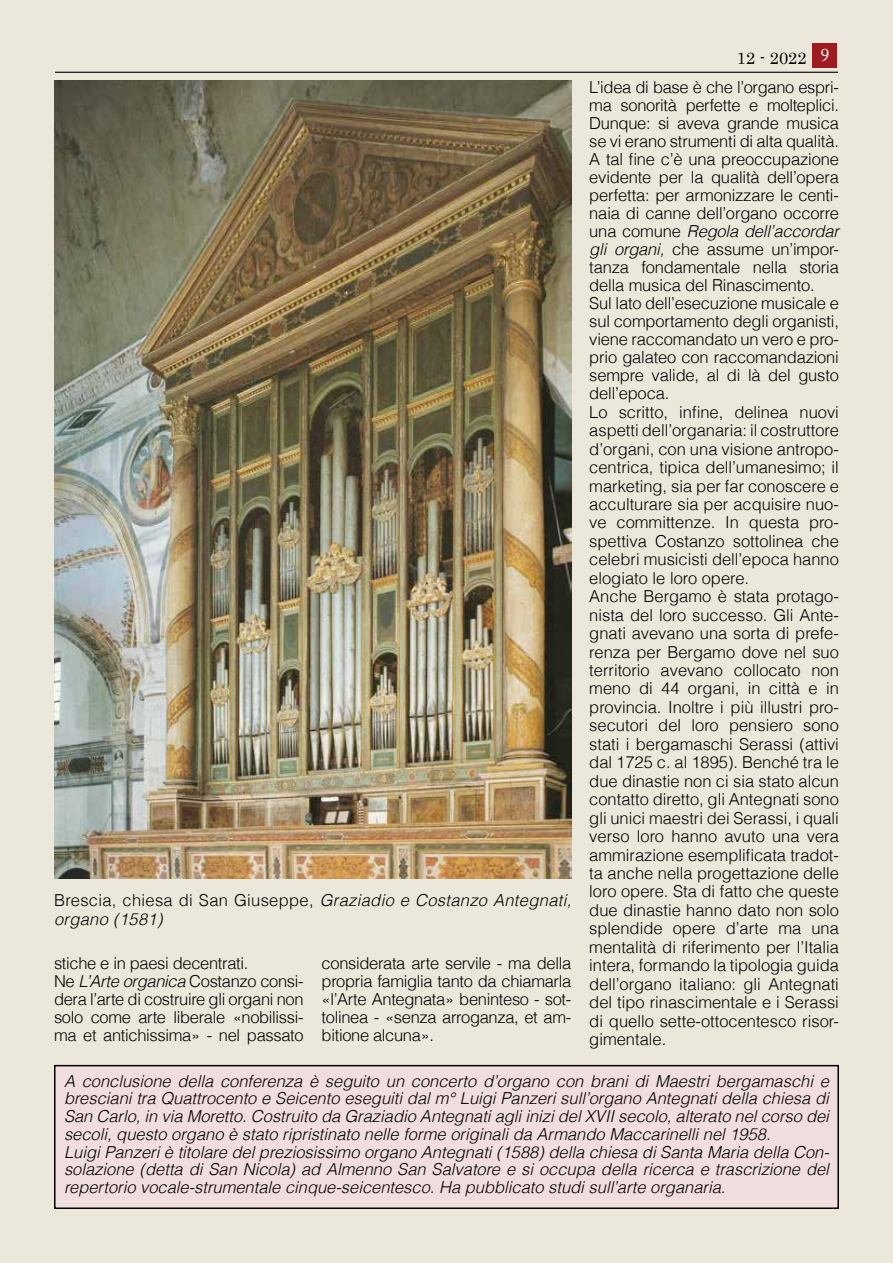
<style>
.page{position:relative;width:893px;height:1263px;background:#ebe7db}
.page>*{position:absolute;margin:0;border:0;box-sizing:border-box;transform-origin:0 0}
.t1{font:18px "Minion Pro";color:#000}
.t2{font:18px "Century";color:#fff}
.t3{font:300 16.5px/18.3px "Helvetica";color:#000;text-align:justify}
.t4{font:italic 300 16.5px/17.7px "Helvetica";color:#000}
.t5{font:300 16.5px/18px "Helvetica";letter-spacing:-.02em;color:#000}
.t6{font:italic 300 16.5px/19.5px "Helvetica";letter-spacing:.02em;color:#000}
.t7{font:16.5px "Century";color:#000}
.s1{font-style:normal}
.s2{font-style:italic}
</style>
<div class="page">
<img style="left:54px;top:81px;width:517px;height:797px">
<hr style="left:55px;top:72px;width:783px;height:1px;background:#000">
<div style="left:813px;top:43px;width:24px;height:24px;background:#9e1c1f"></div>
<div style="left:55px;top:1066px;width:783px;height:142px;background:#f0dddd"></div>
<div style="left:54px;top:1065px;width:785px;height:144px;border:2px solid #000"></div>
<p class="t6" style="left:54px;top:890px;width:519px"><span class="s1">Brescia, chiesa di San Giuseppe,</span> Graziadio e Costanzo Antegnati, organo (1581)</p>
<p class="t5" style="left:54px;top:954px;width:251px">stiche e in paesi decentrati.<br>Ne <span class="s2">L’Arte organica</span> Costanzo consi&shy;dera l’arte di costruire gli organi non solo come arte liberale «nobilissi&shy;ma et antichissima» - nel passato</p>
<p class="t3" style="left:322px;top:954px;width:251px">considerata arte servile - ma della propria famiglia tanto da chiamarla «l’Arte Antegnata» beninteso - sot&shy;tolinea - «senza arroganza, et am&shy;bitione alcuna».</p>
<p class="t7" style="left:737px;top:44px;width:94px">12 - 2022 <sup>9</sup></p>
<p class="t1" style="left:729px;top:54px;width:68px">12 - 2022</p>
<p class="t2" style="left:820px;top:46px;width:12px">9</p>
<p class="t3" style="left:589px;top:78px;width:251px;text-align:left">L’idea di base è che l’organo espri&shy;ma sonorità perfette e molteplici.<br>Dunque: si aveva grande musica se vi erano strumenti di alta qualità.<br>A tal fine c’è una preoccupazione evidente per la qualità dell’opera perfetta: per armonizzare le centi&shy;naia di canne dell’organo occorre una comune <span class="s2">Regola dell’accordar gli organi,</span> che assume un’impor&shy;tanza fondamentale nella storia della musica del Rinascimento.<br>Sul lato dell’esecuzione musicale e sul comportamento degli organisti, viene raccomandato un vero e pro&shy;prio galateo con raccomandazioni sempre valide, al di là del gusto dell’epoca.<br>Lo scritto, infine, delinea nuovi aspetti dell’organaria: il costruttore d’organi, con una visione antropo&shy;centrica, tipica dell’umanesimo; il marketing, sia per far conoscere e acculturare sia per acquisire nuo&shy;ve committenze. In questa pro&shy;spettiva Costanzo sottolinea che celebri musicisti dell’epoca hanno elogiato le loro opere.<br>Anche Bergamo è stata protago&shy;nista del loro successo. Gli Ante&shy;gnati avevano una sorta di prefe&shy;renza per Bergamo dove nel suo territorio avevano collocato non meno di 44 organi, in città e in provincia. Inoltre i più illustri pro&shy;secutori del loro pensiero sono stati i bergamaschi Serassi (attivi dal 1725 c. al 1895). Benché tra le due dinastie non ci sia stato alcun contatto diretto, gli Antegnati sono gli unici maestri dei Serassi, i quali verso loro hanno avuto una vera ammirazione esemplificata tradot&shy;ta anche nella progettazione delle loro opere. Sta di fatto che queste due dinastie hanno dato non solo splendide opere d’arte ma una mentalità di riferimento per l’Italia intera, formando la tipologia guida dell’organo italiano: gli Antegnati del tipo rinascimentale e i Serassi di quello sette-ottocentesco risor&shy;gimentale.</p>
<p class="t4" style="left:64px;top:1072px;width:767px">A conclusione della conferenza è seguito un concerto d’organo con brani di Maestri bergamaschi e bresciani tra Quattrocento e Seicento eseguiti dal m° Luigi Panzeri sull’organo Antegnati della chiesa di San Carlo, in via Moretto. Costruito da Graziadio Antegnati agli inizi del XVII secolo, alterato nel corso dei secoli, questo organo è stato ripristinato nelle forme originali da Armando Maccarinelli nel 1958.<br>Luigi Panzeri è titolare del preziosissimo organo Antegnati (1588) della chiesa di Santa Maria della Con&shy;solazione (detta di San Nicola) ad Almenno San Salvatore e si occupa della ricerca e trascrizione del repertorio vocale-strumentale cinque-seicentesco. Ha pubblicato studi sull’arte organaria.</p>
</div>
